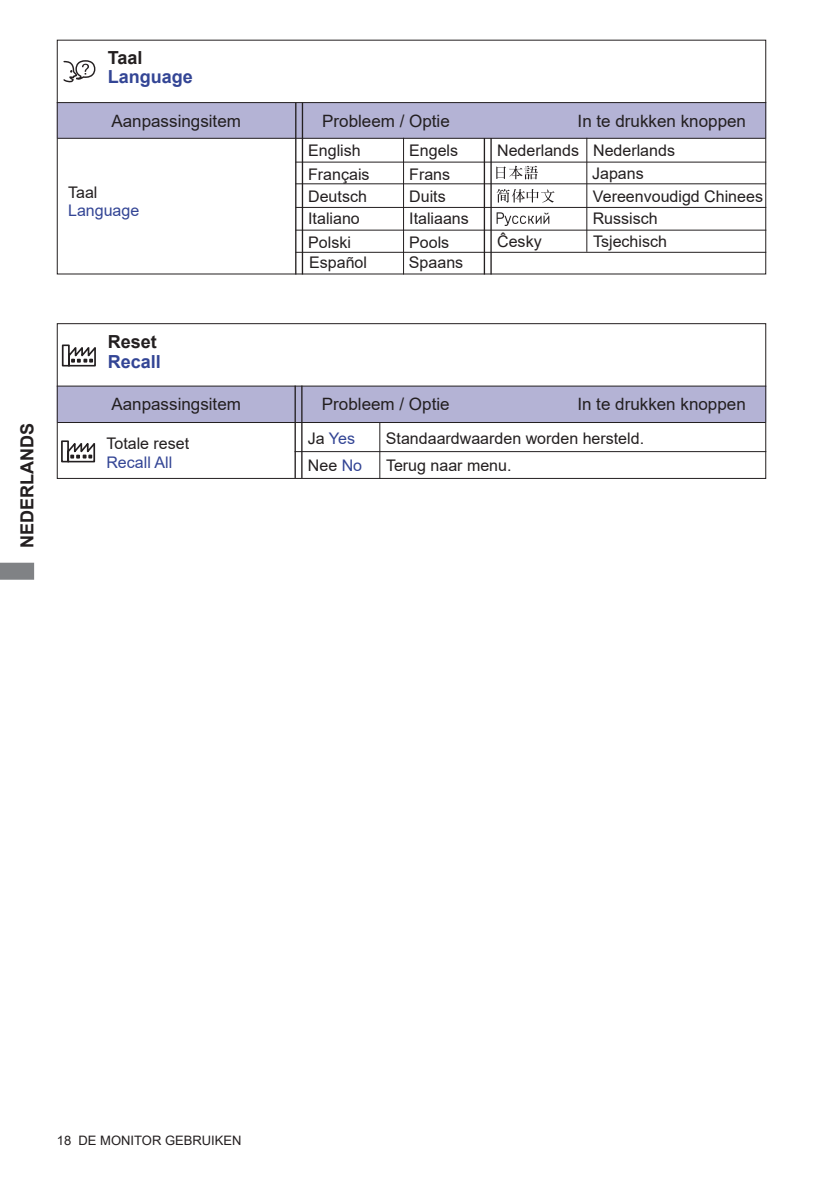
<style>
.page{position:relative;width:840px;height:1191px;background:#fff}
.page>*{position:absolute;margin:0;border:0;box-sizing:border-box;transform-origin:0 0}
.t1{font:700 18px "Arial";color:#231f20}
.t2{font:700 18px "Arial";color:#334595}
.t3{font:17px "Arial";color:#231f20}
.t4{font:16px "Arial";color:#231f20}
.t5{font:16px "Arial";color:#334595}
.t6{font:13px "Arial";color:#231f20}
.s1{color:#231f20}
.s2{color:#334595}
</style>
<div class="page">
<svg style="left:0;top:562px;width:34px;height:18px"></svg>
<div style="left:57px;top:103px;width:708px;height:35px;background:#b4b3d5;border:2px solid #b4b3d5"></div>
<hr style="left:57px;top:138px;width:708px;height:1px;background:#231f20">
<hr style="left:57px;top:102px;width:708px;height:1px;background:#231f20">
<hr style="left:295px;top:103px;width:1px;height:171px;background:#231f20">
<hr style="left:301px;top:103px;width:2px;height:171px;background:#231f20">
<hr style="left:295px;top:207px;width:470px;height:1px;background:#231f20">
<hr style="left:483px;top:138px;width:2px;height:136px;background:#231f20">
<hr style="left:490px;top:138px;width:1px;height:136px;background:#231f20">
<hr style="left:403px;top:138px;width:1px;height:136px;background:#231f20">
<hr style="left:586px;top:138px;width:1px;height:114px;background:#231f20">
<hr style="left:295px;top:162px;width:470px;height:1px;background:#231f20">
<hr style="left:295px;top:183px;width:470px;height:1px;background:#231f20">
<div style="left:57px;top:386px;width:708px;height:36px;background:#b4b3d5;border:2px solid #b4b3d5"></div>
<div style="left:57px;top:323px;width:708px;height:156px;border:1px solid #231f20"></div>
<hr style="left:57px;top:422px;width:708px;height:1px;background:#231f20">
<hr style="left:57px;top:385px;width:708px;height:1px;background:#231f20">
<hr style="left:294px;top:385px;width:2px;height:93px;background:#231f20">
<hr style="left:301px;top:385px;width:1px;height:93px;background:#231f20">
<hr style="left:379px;top:422px;width:1px;height:57px;background:#231f20">
<hr style="left:294px;top:451px;width:471px;height:1px;background:#231f20">
<svg style="left:63px;top:60px;width:32px;height:22px"></svg>
<svg style="left:62px;top:344px;width:34px;height:22px"></svg>
<svg style="left:61px;top:440px;width:34px;height:22px"></svg>
<hr style="left:295px;top:230px;width:470px;height:1px;background:#231f20">
<svg style="left:496px;top:166px;width:41px;height:13px"></svg>
<svg style="left:496px;top:189px;width:58px;height:14px"></svg>
<svg style="left:496px;top:212px;width:53px;height:14px"></svg>
<hr style="left:295px;top:252px;width:470px;height:1px;background:#231f20">
<p class="t1" style="left:14px;top:548px;width:126px;rotate:-90deg">NEDERLANDS</p>
<p class="t1" style="left:108px;top:45px;width:36px">Taal</p>
<p class="t2" style="left:108px;top:64px;width:87px">Language</p>
<p class="t3" style="left:111px;top:109px;width:131px">Aanpassingsitem</p>
<p class="t3" style="left:322px;top:109px;width:129px">Probleem / Optie</p>
<p class="t3" style="left:577px;top:109px;width:170px">In te drukken knoppen</p>
<p class="t4" style="left:68px;top:181px;width:31px">Taal</p>
<p class="t5" style="left:68px;top:200px;width:73px">Language</p>
<p class="t1" style="left:108px;top:329px;width:51px">Reset</p>
<p class="t2" style="left:108px;top:349px;width:55px">Recall</p>
<p class="t4" style="left:592px;top:139px;width:83px">Nederlands</p>
<p class="t4" style="left:497px;top:139px;width:83px">Nederlands</p>
<p class="t4" style="left:308px;top:140px;width:54px">English</p>
<p class="t4" style="left:308px;top:186px;width:60px">Deutsch</p>
<p class="t4" style="left:409px;top:140px;width:50px">Engels</p>
<p class="t4" style="left:409px;top:186px;width:38px">Duits</p>
<p class="t4" style="left:308px;top:163px;width:63px">Français</p>
<p class="t4" style="left:409px;top:163px;width:42px">Frans</p>
<p class="t4" style="left:591px;top:162px;width:53px">Japans</p>
<p class="t4" style="left:592px;top:185px;width:171px">Vereenvoudigd Chinees</p>
<p class="t4" style="left:308px;top:207px;width:53px">Italiano</p>
<p class="t4" style="left:409px;top:207px;width:61px">Italiaans</p>
<p class="t4" style="left:592px;top:207px;width:66px">Russisch</p>
<p class="t4" style="left:308px;top:231px;width:44px">Polski</p>
<p class="t4" style="left:409px;top:231px;width:42px">Pools</p>
<p class="t4" style="left:309px;top:251px;width:59px">Español</p>
<p class="t4" style="left:409px;top:251px;width:56px">Spaans</p>
<p class="t4" style="left:497px;top:231px;width:46px">Ĉesky</p>
<p class="t4" style="left:592px;top:231px;width:75px">Tsjechisch</p>
<p class="t3" style="left:111px;top:392px;width:131px">Aanpassingsitem</p>
<p class="t3" style="left:322px;top:392px;width:129px">Probleem / Optie</p>
<p class="t3" style="left:577px;top:392px;width:170px">In te drukken knoppen</p>
<p class="t4" style="left:106px;top:432px;width:84px">Totale reset</p>
<p class="t5" style="left:106px;top:451px;width:67px">Recall All</p>
<p class="t5" style="left:308px;top:427px;width:49px"><span class="s1">Ja</span> Yes</p>
<p class="t4" style="left:386px;top:427px;width:259px">Standaardwaarden worden hersteld.</p>
<p class="t4" style="left:308px;top:455px;width:56px">Nee <span class="s2">No</span></p>
<p class="t4" style="left:386px;top:455px;width:127px">Terug naar menu.</p>
<p class="t6" style="left:57px;top:1131px;width:186px">18 DE MONITOR GEBRUIKEN</p>
</div>
